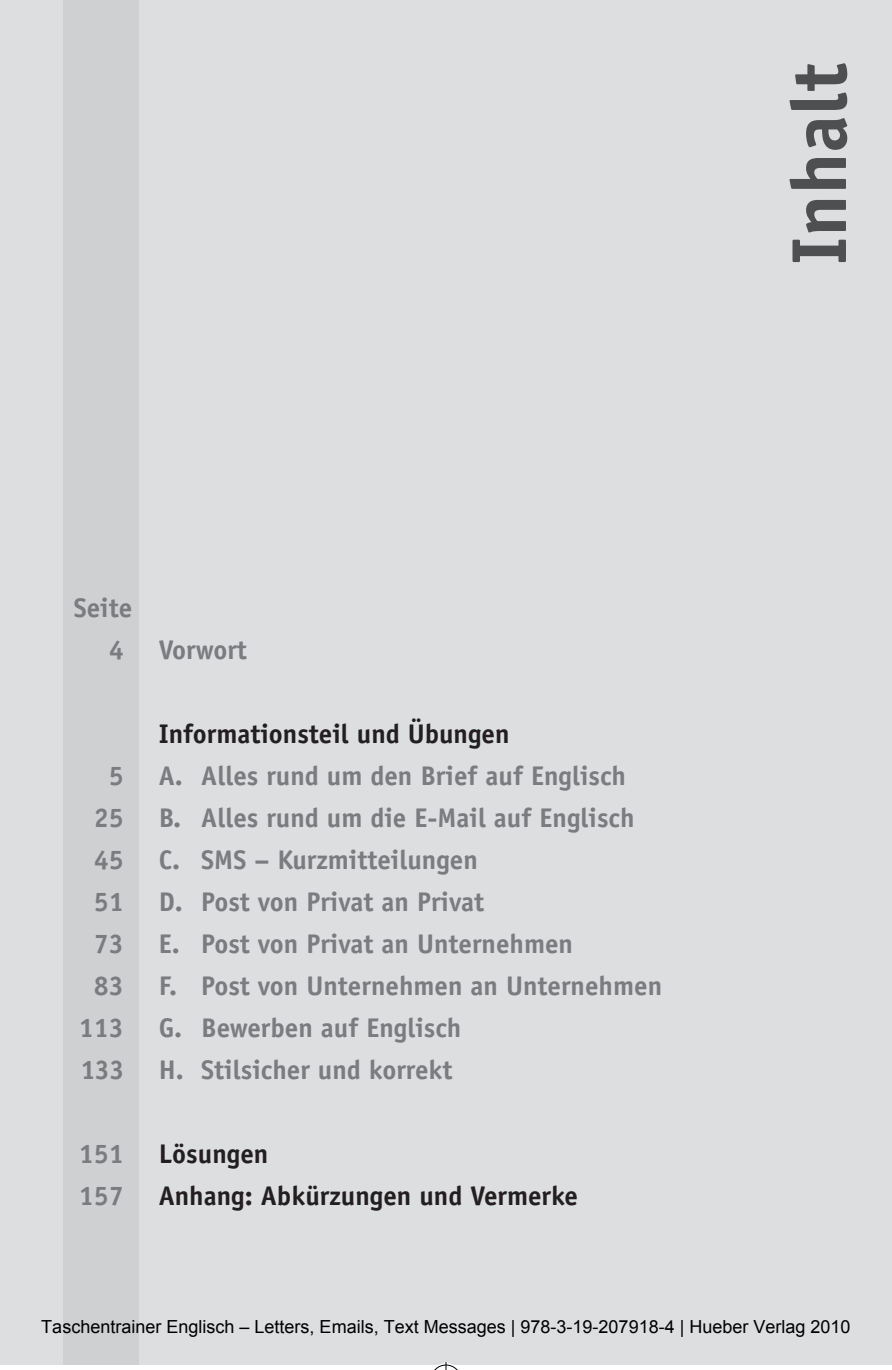
<style>
.page{position:relative;width:892px;height:1370px;background:#fff}
.page>*{position:absolute;margin:0;border:0;box-sizing:border-box;transform-origin:0 0}
.t1{font:700 78px "Officina Sans";color:#4e4f50}
.t2{font:700 27px/42px "Officina Sans";color:#7a7c7f}
.t3{font:700 27px "Officina Sans";color:#231f20}
.t4{font:18px "Arial";color:#000}
</style>
<div class="page">
<div style="left:0;top:0;width:891px;height:1364px;background:#dddee0"></div>
<div style="left:63px;top:0;width:75px;height:1364px;background:#cfd0d2"></div>
<svg style="left:429px;top:1362px;width:34px;height:7px"></svg>
<h1 class="t1" style="left:770px;top:265px;width:204px;rotate:-90deg">Inhalt</h1>
<p class="t2" style="left:109px;top:586px;width:25px;text-indent:-35px">Seite<br>4</p>
<p class="t2" style="left:159px;top:628px;width:90px">Vorwort</p>
<p class="t3" style="left:159px;top:716px;width:352px">Informationsteil und Übungen</p>
<p class="t2" style="left:109px;top:754px;width:17px">5</p>
<p class="t2" style="left:159px;top:754px;width:468px">A. Alles rund um den Brief auf Englisch</p>
<p class="t2" style="left:94px;top:796px;width:32px">25</p>
<p class="t2" style="left:159px;top:796px;width:477px">B. Alles rund um die E-Mail auf Englisch</p>
<p class="t2" style="left:94px;top:838px;width:32px">45</p>
<p class="t2" style="left:159px;top:838px;width:321px">C. SMS – Kurzmitteilungen</p>
<p class="t2" style="left:94px;top:880px;width:32px">51</p>
<p class="t2" style="left:159px;top:880px;width:327px">D. Post von Privat an Privat</p>
<p class="t2" style="left:94px;top:922px;width:32px">73</p>
<p class="t2" style="left:159px;top:922px;width:416px">E. Post von Privat an Unternehmen</p>
<p class="t2" style="left:94px;top:964px;width:32px">83</p>
<p class="t2" style="left:159px;top:964px;width:505px">F. Post von Unternehmen an Unternehmen</p>
<p class="t2" style="left:79px;top:1006px;width:47px">113</p>
<p class="t2" style="left:159px;top:1006px;width:304px">G. Bewerben auf Englisch</p>
<p class="t2" style="left:80px;top:1048px;width:45px">133</p>
<p class="t2" style="left:159px;top:1048px;width:295px">H. Stilsicher und korrekt</p>
<p class="t2" style="left:79px;top:1132px;width:47px">151</p>
<p class="t3" style="left:159px;top:1136px;width:111px">Lösungen</p>
<p class="t2" style="left:79px;top:1174px;width:47px">157</p>
<p class="t3" style="left:159px;top:1178px;width:421px">Anhang: Abkürzungen und Vermerke</p>
<p class="t4" style="left:41px;top:1314px;width:810px">Taschentrainer Englisch – Letters, Emails, Text Messages | 978-3-19-207918-4 | Hueber Verlag 2010</p>
</div>
